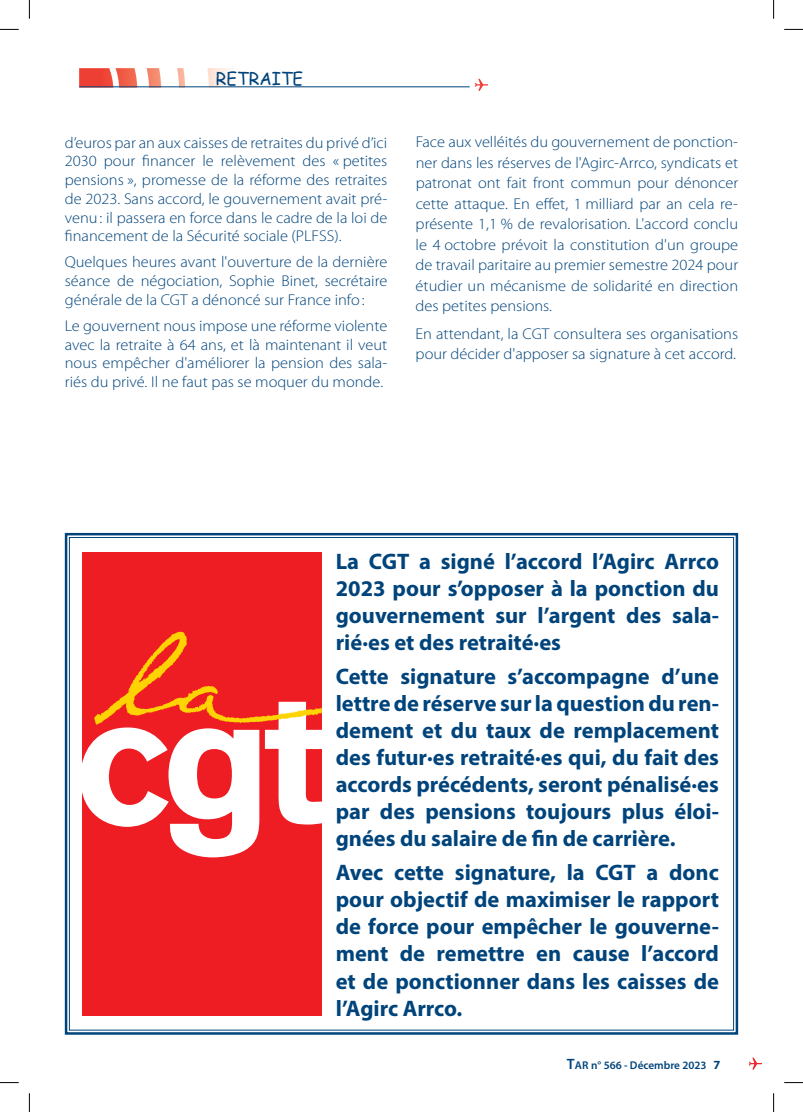
<style>
.page{position:relative;width:803px;height:1112px;background:#fff}
.page>*{position:absolute;margin:0;border:0;box-sizing:border-box;transform-origin:0 0}
.t1{font:700 22.5px/27px "Myriad Pro";color:#00447b;text-align:justify}
.t2{font:17.5px "Comic Sans MS";color:#00447b}
.t3{font:300 15.62px/18.8px "Myriad Pro";color:#00447b;text-align:justify;scale:1.05 1}
.t4{font:600 11.25px "Myriad Pro";color:#00447b}
.s1{font-size:15px}
.s2{font-weight:700;font-size:12.5px}
</style>
<div class="page">
<svg style="left:749px;top:1057px;width:13px;height:12px"></svg>
<img style="left:79px;top:68px;width:159px;height:19px">
<svg style="left:475px;top:79px;width:13px;height:12px"></svg>
<hr style="left:79px;top:87px;width:391px;height:1px;background:#00447b">
<svg style="left:64px;top:532px;width:675px;height:503px"></svg>
<div style="left:83px;top:552px;width:239px;height:463px;background:#ee1d23"></div>
<svg style="left:83px;top:631px;width:239px;height:226px"></svg>
<svg style="left:0;top:29px;width:19px;height:1px"></svg>
<svg style="left:784px;top:29px;width:19px;height:1px"></svg>
<svg style="left:0;top:1082px;width:19px;height:1px"></svg>
<svg style="left:784px;top:1082px;width:19px;height:1px"></svg>
<svg style="left:29px;top:0;width:1px;height:19px"></svg>
<svg style="left:29px;top:1093px;width:1px;height:18px"></svg>
<svg style="left:773px;top:0;width:1px;height:19px"></svg>
<svg style="left:773px;top:1093px;width:1px;height:18px"></svg>
<p class="t2" style="left:216px;top:66px;width:89px">RETRAITE</p>
<p class="t3" style="left:65px;top:133px;width:309px">d’euros par an aux caisses de retraites du privé d’ici 2030 pour financer le relèvement des « petites pensions », promesse de la réforme des retraites de 2023. Sans accord, le gouvernement avait pré&shy;venu: il passera en force dans le cadre de la loi de financement de la Sécurité sociale (PLFSS).</p>
<p class="t3" style="left:65px;top:253px;width:309px">Quelques heures avant l'ouverture de la dernière séance de négociation, Sophie Binet, secrétaire générale de la CGT a dénoncé sur France info:</p>
<p class="t3" style="left:65px;top:316px;width:309px">Le gouvernent nous impose une réforme violente avec la retraite à 64 ans, et là maintenant il veut nous empêcher d'améliorer la pension des sala&shy;riés du privé. Il ne faut pas se moquer du monde.</p>
<p class="t3" style="left:416px;top:132px;width:309px;line-height:20.5px">Face aux velléités du gouvernement de ponction&shy;ner dans les réserves de l'Agirc-Arrco, syndicats et patronat ont fait front commun pour dénoncer cette attaque. En effet, 1 milliard par an cela re&shy;présente 1,1 % de revalorisation. L'accord conclu le 4 octobre prévoit la constitution d'un groupe de travail paritaire au premier semestre 2024 pour étudier un mécanisme de solidarité en direction des petites pensions.</p>
<p class="t3" style="left:416px;top:323px;width:309px;line-height:20.5px">En attendant, la CGT consultera ses organisations pour décider d'apposer sa signature à cet accord.</p>
<h1 class="t1" style="left:336px;top:547px;width:385px">La CGT a signé l’accord l’Agirc Arrco 2023 pour s’opposer à la ponction du gouvernement sur l’argent des sala&shy;rié·es et des retraité·es</h1>
<p class="t1" style="left:336px;top:662px;width:385px">Cette signature s’accompagne d’une lettre de réserve sur la question du ren&shy;dement et du taux de remplacement des futur·es retraité·es qui, du fait des accords précédents, seront pénalisé·es par des pensions toujours plus éloi&shy;gnées du salaire de fin de carrière.</p>
<h1 class="t1" style="left:336px;top:858px;width:385px">Avec cette signature, la CGT a donc pour objectif de maximiser le rapport de force pour empêcher le gouverne&shy;ment de remettre en cause l’accord et de ponctionner dans les caisses de l’Agirc Arrco.</h1>
<p class="t4" style="left:567px;top:1057px;width:155px"><span class="s1">T</span>AR n° 566 - Décembre 2023 <span class="s2">7</span></p>
</div>
